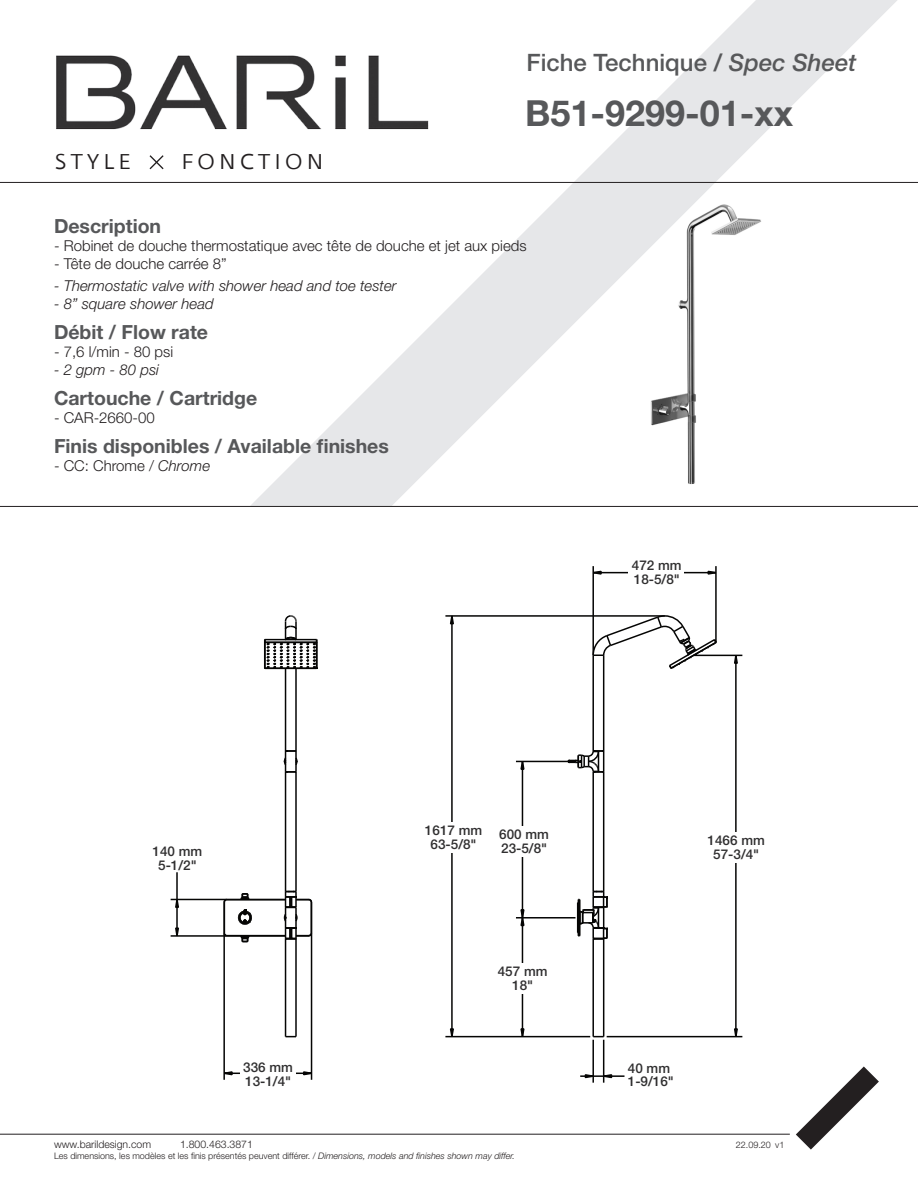
<style>
.page{position:relative;width:918px;height:1188px;background:#fff}
.page>*{position:absolute;margin:0;border:0;box-sizing:border-box;transform-origin:0 0}
.t1{font:700 36px "Helvetica Neue LT Std";color:#57585a}
.t2{font:500 24px "Helvetica Neue LT Std";color:#57585a}
.t3{font:21.3px "Fedra Sans Greek Book TF";letter-spacing:.2em;color:#231f20}
.t4{font:700 19.5px "Helvetica Neue LT Std";color:#57585a}
.t5{font:300 15px "Helvetica Neue LT Std";color:#231f20}
.t6{font:italic 300 15px "Helvetica Neue LT Std";color:#231f20}
.t7{font:500 13.5px/14px "Helvetica Neue LT Std";color:#302f30;text-align:center}
.t8{font:300 10.5px "Helvetica Neue LT Std";color:#231f20}
.t9{font:300 9px "Helvetica Neue LT Std";color:#231f20}
.s1{font-style:italic}
</style>
<div class="page">
<svg style="left:250px;top:0;width:648px;height:506px"></svg>
<img style="left:54px;top:54px;width:378px;height:128px">
<svg style="left:148px;top:154px;width:17px;height:17px"></svg>
<hr style="left:0;top:182px;width:918px;height:1px;background:#231f20">
<hr style="left:0;top:506px;width:918px;height:1px;background:#231f20">
<hr style="left:0;top:1134px;width:790px;height:1px;background:#231f20">
<svg style="left:796px;top:1066px;width:83px;height:84px"></svg>
<svg style="left:174px;top:898px;width:6px;height:10px"></svg>
<svg style="left:175px;top:927px;width:4px;height:7px"></svg>
<svg style="left:225px;top:1066px;width:88px;height:10px"></svg>
<svg style="left:474px;top:934px;width:77px;height:104px"></svg>
<svg style="left:584px;top:1074px;width:8px;height:5px"></svg>
<svg style="left:602px;top:1073px;width:11px;height:6px"></svg>
<svg style="left:521px;top:796px;width:1px;height:87px"></svg>
<svg style="left:520px;top:908px;width:5px;height:19px"></svg>
<svg style="left:519px;top:760px;width:7px;height:11px"></svg>
<svg style="left:449px;top:1028px;width:6px;height:10px"></svg>
<svg style="left:449px;top:617px;width:5px;height:8px"></svg>
<svg style="left:733px;top:654px;width:6px;height:10px"></svg>
<svg style="left:733px;top:1028px;width:6px;height:10px"></svg>
<hr style="left:224px;top:1073px;width:88px;height:1px;background:#050504">
<hr style="left:171px;top:935px;width:56px;height:2px;background:#050504">
<hr style="left:176px;top:872px;width:2px;height:64px;background:#050504">
<hr style="left:171px;top:899px;width:56px;height:1px;background:#050504">
<hr style="left:223px;top:933px;width:2px;height:147px;background:#050504">
<hr style="left:311px;top:933px;width:1px;height:147px;background:#050504">
<hr style="left:580px;top:1075px;width:45px;height:2px;background:#050504">
<hr style="left:445px;top:1036px;width:145px;height:1px;background:#050504">
<hr style="left:607px;top:1036px;width:135px;height:1px;background:#050504">
<hr style="left:451px;top:616px;width:2px;height:421px;background:#050504">
<hr style="left:522px;top:918px;width:1px;height:119px;background:#050504">
<hr style="left:522px;top:761px;width:1px;height:157px;background:#050504">
<hr style="left:516px;top:917px;width:59px;height:2px;background:#050504">
<hr style="left:592px;top:1040px;width:2px;height:43px;background:#050504">
<hr style="left:603px;top:1040px;width:1px;height:43px;background:#050504">
<hr style="left:516px;top:761px;width:55px;height:1px;background:#050504">
<hr style="left:735px;top:655px;width:2px;height:382px;background:#050504">
<hr style="left:694px;top:655px;width:48px;height:1px;background:#050504">
<hr style="left:445px;top:615px;width:220px;height:2px;background:#050504">
<hr style="left:227px;top:935px;width:59px;height:2px;background:#050504">
<hr style="left:227px;top:899px;width:59px;height:1px;background:#050504">
<hr style="left:223px;top:902px;width:2px;height:31px;background:#050504">
<hr style="left:285px;top:668px;width:1px;height:83px;background:#050504">
<hr style="left:285px;top:772px;width:1px;height:120px;background:#050504">
<hr style="left:285px;top:939px;width:1px;height:98px;background:#050504">
<hr style="left:295px;top:668px;width:2px;height:83px;background:#050504">
<hr style="left:295px;top:772px;width:2px;height:120px;background:#050504">
<hr style="left:295px;top:939px;width:2px;height:98px;background:#050504">
<hr style="left:577px;top:903px;width:1px;height:30px;background:#050504">
<hr style="left:592px;top:655px;width:2px;height:96px;background:#050504">
<hr style="left:592px;top:772px;width:2px;height:120px;background:#050504">
<hr style="left:592px;top:939px;width:2px;height:98px;background:#050504">
<hr style="left:603px;top:655px;width:1px;height:96px;background:#050504">
<hr style="left:603px;top:772px;width:1px;height:120px;background:#050504">
<hr style="left:603px;top:939px;width:1px;height:98px;background:#050504">
<svg style="left:223px;top:932px;width:5px;height:5px"></svg>
<svg style="left:223px;top:898px;width:5px;height:6px"></svg>
<svg style="left:283px;top:891px;width:30px;height:48px"></svg>
<svg style="left:283px;top:750px;width:15px;height:23px"></svg>
<svg style="left:591px;top:566px;width:127px;height:104px"></svg>
<svg style="left:238px;top:909px;width:14px;height:16px"></svg>
<svg style="left:240px;top:893px;width:10px;height:6px"></svg>
<svg style="left:240px;top:936px;width:10px;height:6px"></svg>
<svg style="left:263px;top:615px;width:55px;height:55px"></svg>
<svg style="left:567px;top:750px;width:37px;height:23px"></svg>
<svg style="left:578px;top:891px;width:30px;height:49px"></svg>
<div style="left:708px;top:832px;width:56px;height:30px;background:#fff"></div>
<div style="left:629px;top:557px;width:55px;height:31px;background:#fff"></div>
<div style="left:426px;top:822px;width:55px;height:30px;background:#fff"></div>
<div style="left:496px;top:827px;width:56px;height:30px;background:#fff"></div>
<div style="left:240px;top:1059px;width:56px;height:31px;background:#fff"></div>
<div style="left:495px;top:963px;width:55px;height:31px;background:#fff"></div>
<img style="left:631px;top:182px;width:142px;height:324px">
<h2 class="t2" style="left:526px;top:48px;width:331px">Fiche Technique / <span class="s1">Spec Sheet</span></h2>
<h3 class="t3" style="left:55px;top:151px;width:77px">STYLE</h3>
<h3 class="t3" style="left:181px;top:151px;width:144px">FONCTION</h3>
<p class="t1" style="left:525px;top:91px;width:270px">B51-9299-01-xx</p>
<p class="t4" style="left:54px;top:214px;width:109px">Description</p>
<p class="t5" style="left:54px;top:236px;width:474px">- Robinet de douche thermostatique avec tête de douche et jet aux pieds</p>
<p class="t5" style="left:54px;top:254px;width:174px">- Tête de douche carrée 8”</p>
<p class="t6" style="left:54px;top:277px;width:344px">- Thermostatic valve with shower head and toe tester</p>
<p class="t6" style="left:54px;top:295px;width:161px">- 8” square shower head</p>
<p class="t4" style="left:54px;top:320px;width:156px">Débit / Flow rate</p>
<p class="t5" style="left:54px;top:343px;width:121px">- 7,6 l/min - 80 psi</p>
<p class="t6" style="left:54px;top:361px;width:107px">- 2 gpm - 80 psi</p>
<p class="t4" style="left:54px;top:386px;width:205px">Cartouche / Cartridge</p>
<p class="t5" style="left:54px;top:409px;width:102px">- CAR-2660-00</p>
<p class="t4" style="left:54px;top:434px;width:336px">Finis disponibles / Available finishes</p>
<p class="t5" style="left:54px;top:457px;width:158px">- CC: Chrome / <span class="s1">Chrome</span></p>
<p class="t7" style="left:632px;top:558px;width:51px;text-align:left">472 mm<br>18-5/8"</p>
<p class="t7" style="left:153px;top:845px;width:51px">140 mm<br>5-1/2"</p>
<p class="t7" style="left:243px;top:1060px;width:51px;text-align:left">336 mm<br>13-1/4"</p>
<p class="t7" style="left:425px;top:823px;width:59px">1617 mm<br>63-5/8"</p>
<p class="t7" style="left:499px;top:828px;width:51px;text-align:left">600 mm<br>23-5/8"</p>
<p class="t7" style="left:498px;top:964px;width:51px">457 mm<br>18"</p>
<p class="t7" style="left:708px;top:833px;width:59px">1466 mm<br>57-3/4"</p>
<p class="t7" style="left:628px;top:1061px;width:48px;text-align:left">40 mm<br>1-9/16"</p>
<p class="t8" style="left:54px;top:1138px;width:99px">www.barildesign.com</p>
<p class="t8" style="left:180px;top:1138px;width:74px">1.800.463.3871</p>
<p class="t9" style="left:736px;top:1139px;width:37px">22.09.20</p>
<p class="t9" style="left:54px;top:1150px;width:463px">Les dimensions, les modèles et les finis présentés peuvent différer. / <span class="s1">Dimensions, models and finishes shown may differ.</span></p>
<p class="t9" style="left:775px;top:1140px;width:11px">v1</p>
</div>
